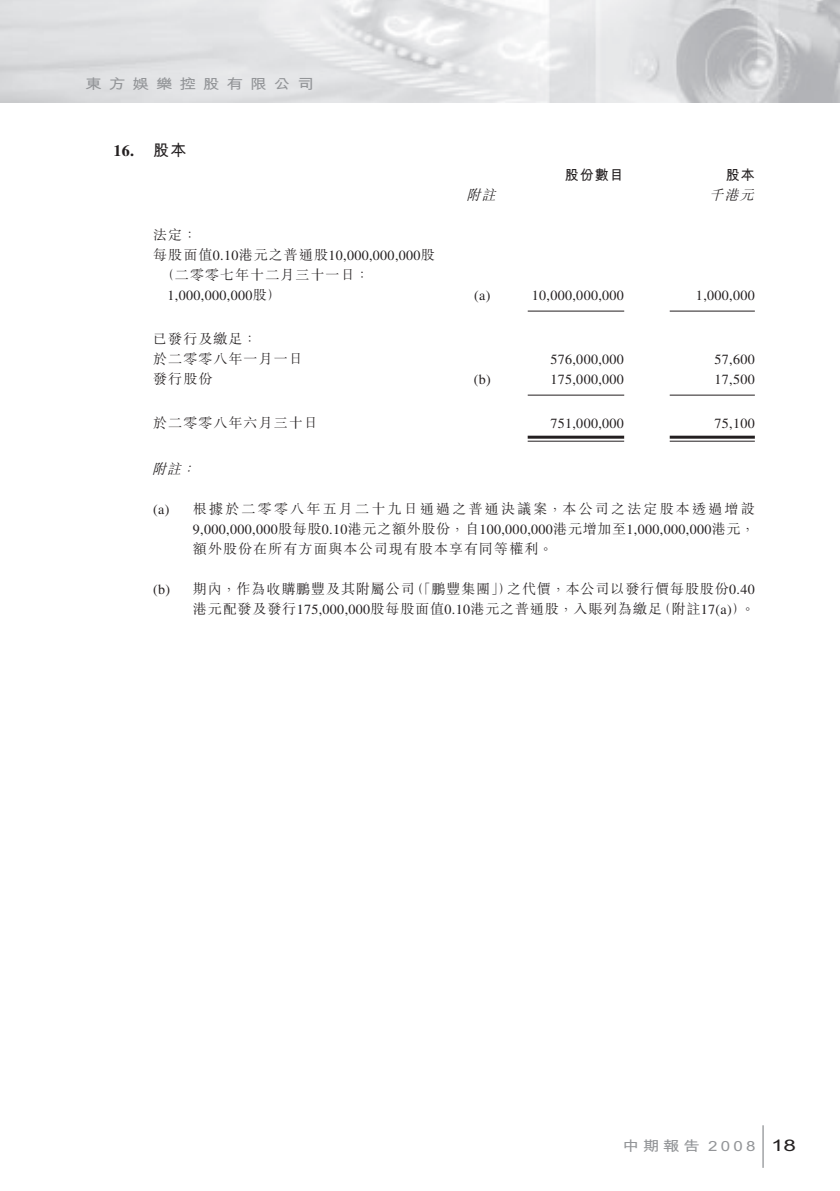
<style>
.page{position:relative;width:840px;height:1191px;background:#fff}
.page>*{position:absolute;margin:0;border:0;box-sizing:border-box;transform-origin:0 0}
.t1{font:700 16px "Times LT Std";color:#231f20}
.t2{font:14px "Times LT Std";letter-spacing:.025em;color:#231f20}
.t3{font:14px/20px "M Sung HK Light B5 pc H";letter-spacing:.075em;color:#231f20}
.t4{font:14px "M Sung HK Light B5 pc H";letter-spacing:.155em;color:#231f20}
.t5{font:14px "M Hei HK Bold B5 pc H";letter-spacing:.4em;color:#939598;scale:1.2 1}
.t6{font:14px "M Hei HK Bold B5 pc H";letter-spacing:.2em;color:#939598;scale:1.2 1}
.t7{font:italic 14px "M Sung HK Light B5 pc H";color:#231f20}
.t8{font:14px "M Hei HK Bold B5 pc H";letter-spacing:.075em;color:#231f20}
.s1{font-family:"M Hei HK Bold B5 pc H";font-weight:400}
.s2{font-family:"M Sung HK Light B5 pc H"}
.s3{font-family:"Times LT Std"}
.s4{font-size:16px;color:#231f20}
</style>
<div class="page">
<img style="left:0;top:0;width:839px;height:102px">
<hr style="left:762px;top:1125px;width:1px;height:42px;background:#939598">
<hr style="left:527px;top:310px;width:97px;height:1px;background:#231f20">
<hr style="left:669px;top:310px;width:85px;height:1px;background:#231f20">
<hr style="left:527px;top:394px;width:97px;height:1px;background:#231f20">
<hr style="left:669px;top:394px;width:85px;height:1px;background:#231f20">
<hr style="left:527px;top:436px;width:96px;height:3px;background:#231f20">
<hr style="left:527px;top:441px;width:96px;height:1px;background:#231f20">
<hr style="left:669px;top:436px;width:85px;height:3px;background:#231f20">
<hr style="left:669px;top:441px;width:85px;height:1px;background:#231f20">
<p class="t5" style="left:85px;top:78px;width:192px">東方娛樂控股有限公司</p>
<p class="t1" style="left:113px;top:141px;width:74px">16. <span class="s1">股本</span></p>
<p class="t8" style="left:564px;top:169px;width:61px">股份數目</p>
<p class="t8" style="left:725px;top:169px;width:31px">股本</p>
<p class="t7" style="left:466px;top:189px;width:31px">附註</p>
<p class="t7" style="left:708px;top:189px;width:49px">千港元</p>
<p class="t3" style="left:153px;top:227px;width:45px">法定：</p>
<p class="t2" style="left:153px;top:250px;width:283px"><span class="s2">每股面值</span>0.10<span class="s2">港元之普通股</span>10,000,000,000<span class="s2">股</span></p>
<p class="t3" style="left:160px;top:267px;width:210px">（二零零七年十二月三十一日：</p>
<p class="t2" style="left:167px;top:290px;width:115px">1,000,000,000<span class="s2">股）</span></p>
<p class="t2" style="left:474px;top:290px;width:18px">(a)</p>
<p class="t2" style="left:531px;top:290px;width:94px">10,000,000,000</p>
<p class="t2" style="left:695px;top:290px;width:60px">1,000,000</p>
<p class="t3" style="left:153px;top:331px;width:151px">已發行及繳足：<br>於二零零八年一月一日</p>
<p class="t2" style="left:550px;top:354px;width:75px">576,000,000</p>
<p class="t2" style="left:714px;top:354px;width:42px">57,600</p>
<p class="t3" style="left:153px;top:371px;width:61px">發行股份</p>
<p class="t2" style="left:473px;top:374px;width:19px">(b)</p>
<p class="t2" style="left:550px;top:374px;width:75px">175,000,000</p>
<p class="t2" style="left:714px;top:374px;width:42px">17,500</p>
<p class="t3" style="left:153px;top:415px;width:166px">於二零零八年六月三十日</p>
<p class="t2" style="left:550px;top:418px;width:75px">751,000,000</p>
<p class="t2" style="left:714px;top:418px;width:42px">75,100</p>
<p class="t7" style="left:152px;top:463px;width:49px">附註：</p>
<p class="t4" style="left:153px;top:503px;width:602px"><span class="s3">(a)</span> 根據於二零零八年五月二十九日通過之普通決議案，本公司之法定股本透過增設</p>
<p class="t2" style="left:193px;top:524px;width:563px">9,000,000,000<span class="s2">股每股</span>0.10<span class="s2">港元之額外股份，自</span>100,000,000<span class="s2">港元增加至</span>1,000,000,000<span class="s2">港元，</span></p>
<p class="t3" style="left:193px;top:541px;width:361px">額外股份在所有方面與本公司現有股本享有同等權利。</p>
<p class="t3" style="left:153px;top:581px;width:602px;text-align:right"><span class="s3">(b)</span> 期內，作為收購鵬豐及其附屬公司（「鵬豐集團」）之代價，本公司以發行價每股股份<span class="s3">0.40</span>港元配發及發行<span class="s3">175,000,000</span>股每股面值<span class="s3">0.10</span>港元之普通股，入賬列為繳足（附註<span class="s3">17(a)</span>）。</p>
<p class="t6" style="left:622px;top:1140px;width:146px">中期報告 2008 <span class="s4">18</span></p>
</div>
